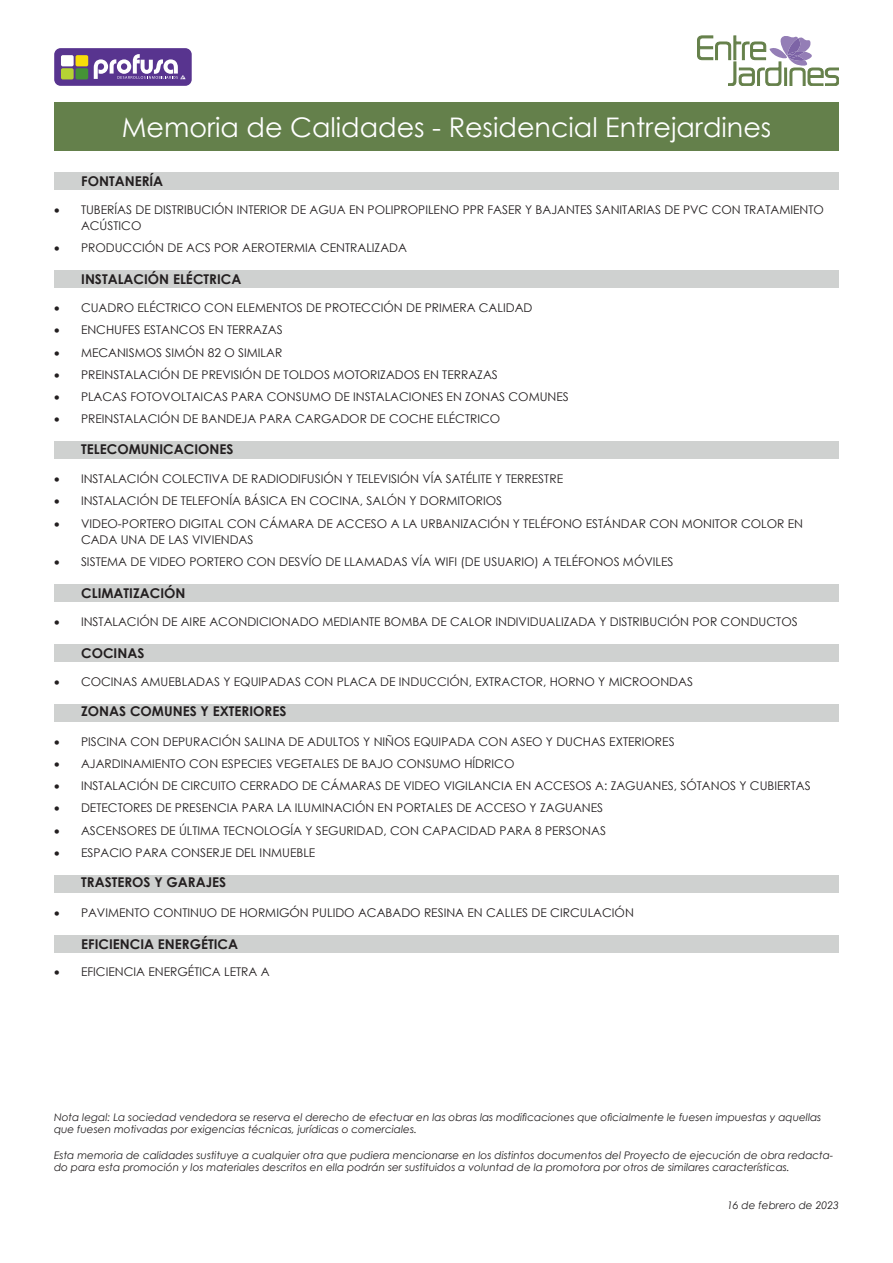
<style>
.page{position:relative;width:893px;height:1263px;background:#fff}
.page>*{position:absolute;margin:0;border:0;box-sizing:border-box;transform-origin:0 0}
.t1{font:27px "Century Gothic";color:#fff}
.t2{font:700 13.5px "Century Gothic";color:#231f20}
.t3{font:12px/16.5px "Century Gothic";color:#231f20}
.t4{font:italic 10.5px/12.6px "Century Gothic";color:#231f20}
</style>
<div class="page">
<div style="left:54px;top:172px;width:785px;height:17px;background:#cfd1d0"></div>
<div style="left:54px;top:271px;width:785px;height:17px;background:#cfd1d0"></div>
<div style="left:54px;top:442px;width:785px;height:17px;background:#cfd1d0"></div>
<div style="left:54px;top:585px;width:785px;height:17px;background:#cfd1d0"></div>
<div style="left:54px;top:644px;width:785px;height:18px;background:#cfd1d0"></div>
<div style="left:54px;top:704px;width:785px;height:17px;background:#cfd1d0"></div>
<div style="left:54px;top:875px;width:785px;height:17px;background:#cfd1d0"></div>
<div style="left:54px;top:935px;width:785px;height:17px;background:#cfd1d0"></div>
<div style="left:54px;top:48px;width:138px;height:38px;background:#58348f;border-radius:6px"></div>
<div style="left:61px;top:55px;width:13px;height:11px;background:#fff;border-radius:2px"></div>
<div style="left:61px;top:68px;width:13px;height:11px;background:#b5d334;border-radius:2px"></div>
<div style="left:76px;top:55px;width:12px;height:11px;background:#f7dd09;border-radius:2px"></div>
<div style="left:76px;top:68px;width:12px;height:11px;background:#459336;border-radius:2px"></div>
<svg style="left:94px;top:54px;width:92px;height:26px"></svg>
<div style="left:54px;top:102px;width:785px;height:49px;background:#64804b"></div>
<svg style="left:697px;top:36px;width:142px;height:50px"></svg>
<h1 class="t1" style="left:122px;top:108px;width:651px">Memoria de Calidades - Residencial Entrejardines</h1>
<p class="t2" style="left:81px;top:171px;width:84px">FONTANERÍA</p>
<p class="t3" style="left:81px;top:201px;width:744px;text-indent:-27px">• TUBERÍAS DE DISTRIBUCIÓN INTERIOR DE AGUA EN POLIPROPILENO PPR FASER Y BAJANTES SANITARIAS DE PVC CON TRATAMIENTO<br>ACÚSTICO</p>
<p class="t3" style="left:54px;top:240px;width:355px">• PRODUCCIÓN DE ACS POR AEROTERMIA CENTRALIZADA</p>
<p class="t2" style="left:81px;top:269px;width:162px">INSTALACIÓN ELÉCTRICA</p>
<p class="t3" style="left:54px;top:299px;width:480px">• CUADRO ELÉCTRICO CON ELEMENTOS DE PROTECCIÓN DE PRIMERA CALIDAD</p>
<p class="t3" style="left:54px;top:322px;width:230px">• ENCHUFES ESTANCOS EN TERRAZAS</p>
<p class="t3" style="left:54px;top:344px;width:230px">• MECANISMOS SIMÓN 82 O SIMILAR</p>
<p class="t3" style="left:54px;top:366px;width:445px">• PREINSTALACIÓN DE PREVISIÓN DE TOLDOS MOTORIZADOS EN TERRAZAS</p>
<p class="t3" style="left:54px;top:388px;width:516px">• PLACAS FOTOVOLTAICAS PARA CONSUMO DE INSTALACIONES EN ZONAS COMUNES</p>
<p class="t3" style="left:54px;top:411px;width:448px">• PREINSTALACIÓN DE BANDEJA PARA CARGADOR DE COCHE ELÉCTRICO</p>
<p class="t2" style="left:81px;top:439px;width:154px">TELECOMUNICACIONES</p>
<p class="t3" style="left:54px;top:470px;width:511px">• INSTALACIÓN COLECTIVA DE RADIODIFUSIÓN Y TELEVISIÓN VÍA SATÉLITE Y TERRESTRE</p>
<p class="t3" style="left:54px;top:493px;width:450px">• INSTALACIÓN DE TELEFONÍA BÁSICA EN COCINA, SALÓN Y DORMITORIOS</p>
<p class="t3" style="left:81px;top:515px;width:724px;text-indent:-27px">• VIDEO-PORTERO DIGITAL CON CÁMARA DE ACCESO A LA URBANIZACIÓN Y TELÉFONO ESTÁNDAR CON MONITOR COLOR EN<br>CADA UNA DE LAS VIVIENDAS</p>
<p class="t3" style="left:54px;top:554px;width:621px">• SISTEMA DE VIDEO PORTERO CON DESVÍO DE LLAMADAS VÍA WIFI (DE USUARIO) A TELÉFONOS MÓVILES</p>
<p class="t2" style="left:81px;top:583px;width:106px">CLIMATIZACIÓN</p>
<p class="t3" style="left:54px;top:613px;width:745px">• INSTALACIÓN DE AIRE ACONDICIONADO MEDIANTE BOMBA DE CALOR INDIVIDUALIZADA Y DISTRIBUCIÓN POR CONDUCTOS</p>
<p class="t2" style="left:81px;top:643px;width:65px">COCINAS</p>
<p class="t3" style="left:54px;top:673px;width:640px">• COCINAS AMUEBLADAS Y EQUIPADAS CON PLACA DE INDUCCIÓN, EXTRACTOR, HORNO Y MICROONDAS</p>
<p class="t2" style="left:81px;top:701px;width:207px">ZONAS COMUNES Y EXTERIORES</p>
<p class="t3" style="left:54px;top:733px;width:622px">• PISCINA CON DEPURACIÓN SALINA DE ADULTOS Y NIÑOS EQUIPADA CON ASEO Y DUCHAS EXTERIORES</p>
<p class="t3" style="left:54px;top:755px;width:462px">• AJARDINAMIENTO CON ESPECIES VEGETALES DE BAJO CONSUMO HÍDRICO</p>
<p class="t3" style="left:54px;top:777px;width:758px">• INSTALACIÓN DE CIRCUITO CERRADO DE CÁMARAS DE VIDEO VIGILANCIA EN ACCESOS A: ZAGUANES, SÓTANOS Y CUBIERTAS</p>
<p class="t3" style="left:54px;top:800px;width:551px">• DETECTORES DE PRESENCIA PARA LA ILUMINACIÓN EN PORTALES DE ACCESO Y ZAGUANES</p>
<p class="t3" style="left:54px;top:822px;width:553px">• ASCENSORES DE ÚLTIMA TECNOLOGÍA Y SEGURIDAD, CON CAPACIDAD PARA 8 PERSONAS</p>
<p class="t3" style="left:54px;top:844px;width:263px">• ESPACIO PARA CONSERJE DEL INMUEBLE</p>
<p class="t2" style="left:81px;top:872px;width:146px">TRASTEROS Y GARAJES</p>
<p class="t3" style="left:54px;top:904px;width:581px">• PAVIMENTO CONTINUO DE HORMIGÓN PULIDO ACABADO RESINA EN CALLES DE CIRCULACIÓN</p>
<p class="t2" style="left:81px;top:933px;width:158px">EFICIENCIA ENERGÉTICA</p>
<p class="t3" style="left:54px;top:963px;width:217px">• EFICIENCIA ENERGÉTICA LETRA A</p>
<p class="t4" style="left:54px;top:1110px;width:769px">Nota legal: La sociedad vendedora se reserva el derecho de efectuar en las obras las modificaciones que oficialmente le fuesen impuestas y aquellas que fuesen motivadas por exigencias técnicas, jurídicas o comerciales.</p>
<p class="t4" style="left:54px;top:1148px;width:781px">Esta memoria de calidades sustituye a cualquier otra que pudiera mencionarse en los distintos documentos del Proyecto de ejecución de obra redacta&shy;do para esta promoción y los materiales descritos en ella podrán ser sustituidos a voluntad de la promotora por otros de similares características.</p>
<p class="t4" style="left:727px;top:1199px;width:113px">16 de febrero de 2023</p>
</div>
